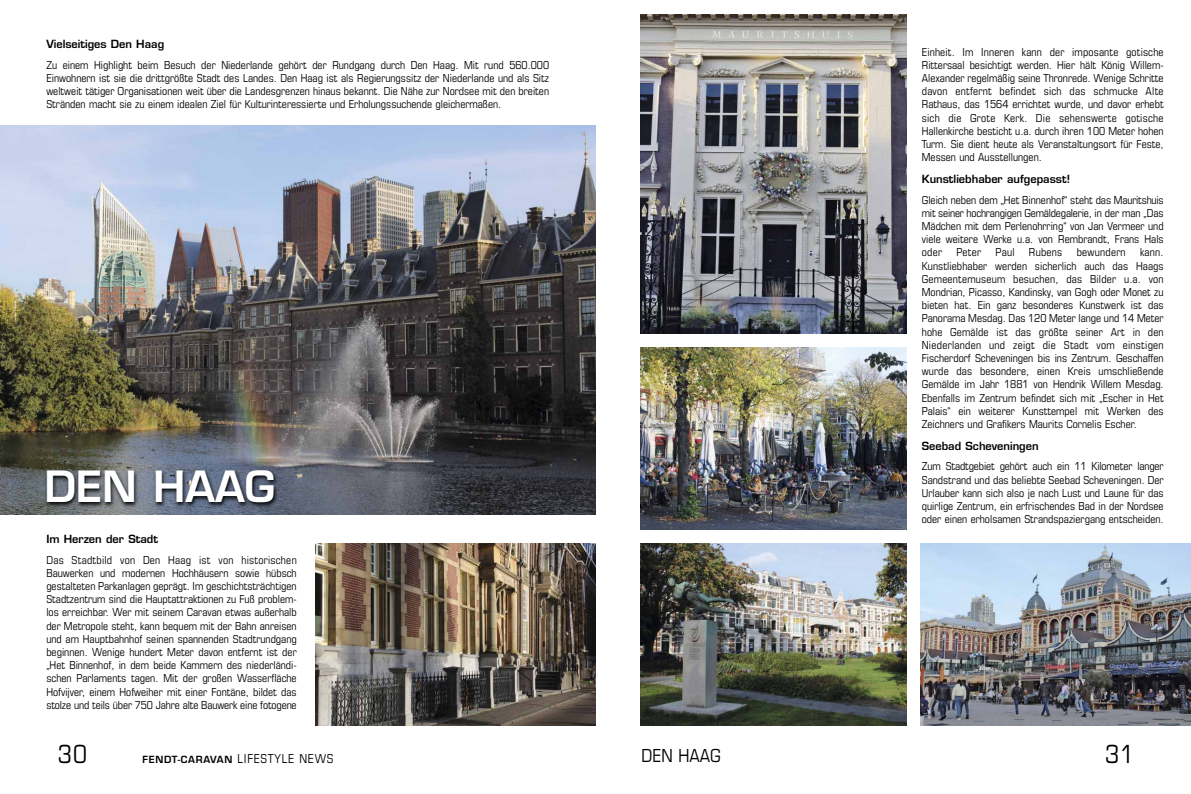
<style>
.page{position:relative;width:1191px;height:794px;background:#fff}
.page>*{position:absolute;margin:0;border:0;box-sizing:border-box;transform-origin:0 0}
.t1{font:600 42px "Eurostile";color:#fff}
.t2{font:condensed 25px "Eurostile";color:#000}
.t3{font:condensed 18px "Eurostile";color:#000}
.t4{font:condensed 11px/13.2px "Eurostile";color:#000;text-align:justify}
.t5{font:600 11px "Eurostile";color:#000}
.t6{font:condensed 11px "Eurostile";letter-spacing:.02em;color:#000}
.t7{font:600 9.6px "Eurostile";letter-spacing:.07em;color:#000}
.s1{font-weight:400;font-stretch:condensed;font-size:12.4px}
</style>
<div class="page">
<img style="left:0;top:125px;width:595px;height:390px">
<img style="left:641px;top:14px;width:265px;height:319px">
<img style="left:315px;top:544px;width:280px;height:182px">
<img style="left:641px;top:543px;width:265px;height:183px">
<img style="left:641px;top:347px;width:265px;height:182px">
<img style="left:920px;top:543px;width:271px;height:183px">
<img style="left:38px;top:460px;width:520px;height:125px">
<p class="t5" style="left:46px;top:39px;width:119px">Vielseitiges Den Haag</p>
<p class="t4" style="left:46px;top:59px;width:504px">Zu einem Highlight beim Besuch der Niederlande gehört der Rundgang durch Den Haag. Mit rund 560.000<br>Einwohnern ist sie die drittgrößte Stadt des Landes. Den Haag ist als Regierungssitz der Niederlande und als Sitz weltweit tätiger Organisationen weit über die Landesgrenzen hinaus bekannt. Die Nähe zur Nordsee mit den breiten Stränden macht sie zu einem idealen Ziel für Kulturinteressierte und Erholungssuchende gleichermaßen.</p>
<p class="t1" style="left:44px;top:471px;width:233px">DEN HAAG</p>
<p class="t5" style="left:46px;top:534px;width:113px">Im Herzen der Stadt</p>
<p class="t4" style="left:46px;top:554px;width:252px">Das Stadtbild von Den Haag ist von historischen Bauwerken und modernen Hochhäusern sowie hübsch gestalteten Parkanlagen geprägt. Im geschichtsträchtigen Stadtzentrum sind die Hauptattraktionen zu Fuß problem&shy;los erreichbar. Wer mit seinem Caravan etwas außerhalb der Metropole steht, kann bequem mit der Bahn anreisen und am Hauptbahnhof seinen spannenden Stadtrundgang beginnen. Wenige hundert Meter davon entfernt ist der „Het Binnenhof, in dem beide Kammern des niederländi&shy;schen Parlaments tagen. Mit der großen Wasserfläche Hofvijver, einem Hofweiher mit einer Fontäne, bildet das stolze und teils über 750 Jahre alte Bauwerk eine fotogene</p>
<p class="t2" style="left:58px;top:744px;width:31px">30</p>
<p class="t7" style="left:142px;top:755px;width:193px">FENDT-CARAVAN <span class="s1">LIFESTYLE NEWS</span></p>
<p class="t4" style="left:921px;top:46px;width:243px">Einheit. Im Inneren kann der imposante gotische Rittersaal besichtigt werden. Hier hält König Willem-Alexander regelmäßig seine Thronrede. Wenige Schritte davon entfernt befindet sich das schmucke Alte Rathaus, das 1564 errichtet wurde, und davor erhebt sich die Grote Kerk. Die sehenswerte gotische Hallenkirche besticht u.a. durch ihren 100 Meter hohen Turm. Sie dient heute als Veranstaltungsort für Feste, Messen und Ausstellungen.</p>
<p class="t5" style="left:921px;top:174px;width:150px">Kunstliebhaber aufgepasst!</p>
<p class="t4" style="left:921px;top:194px;width:243px">Gleich neben dem „Het Binnenhof“ steht das Mauritshuis mit seiner hochrangigen Gemäldegalerie, in der man „Das Mädchen mit dem Perlenohrring“ von Jan Vermeer und viele weitere Werke u.a. von Rembrandt, Frans Hals oder</p>
<p class="t4" style="left:921px;top:247px;width:243px;text-indent:218px">kann.<br>Kunstliebhaber werden sicherlich auch das Haags Gemeentemuseum besuchen, das Bilder u.a. von Mondrian, Picasso, Kandinsky, van Gogh oder Monet zu bieten hat. Ein ganz besonderes Kunstwerk ist das Panorama Mesdag. Das 120 Meter lange und 14 Meter hohe Gemälde ist das größte seiner Art in den Niederlanden und zeigt die Stadt vom einstigen Fischerdorf Scheveningen bis ins Zentrum. Geschaffen wurde das besondere, einen Kreis umschließende Gemälde im Jahr 1881 von Hendrik Willem Mesdag.<br>Ebenfalls im Zentrum befindet sich mit „Escher in Het Palais“ ein weiterer Kunsttempel mit Werken des Zeichners und Grafikers Maurits Cornelis Escher.</p>
<p class="t5" style="left:921px;top:441px;width:118px">Seebad Scheveningen</p>
<p class="t4" style="left:921px;top:461px;width:243px">Zum Stadtgebiet gehört auch ein 11 Kilometer langer Sandstrand und das beliebte Seebad Scheveningen. Der Urlauber kann sich also je nach Lust und Laune für das quirlige Zentrum, ein erfrischendes Bad in der Nordsee oder einen erholsamen Strandspaziergang entscheiden.</p>
<p class="t4" style="left:956px;top:247px;width:26px">Peter</p>
<p class="t4" style="left:995px;top:247px;width:21px">Paul</p>
<p class="t4" style="left:1029px;top:247px;width:35px">Rubens</p>
<p class="t6" style="left:1076px;top:248px;width:51px">bewundern</p>
<p class="t3" style="left:641px;top:749px;width:81px">DEN HAAG</p>
<p class="t2" style="left:1105px;top:744px;width:31px">31</p>
</div>
